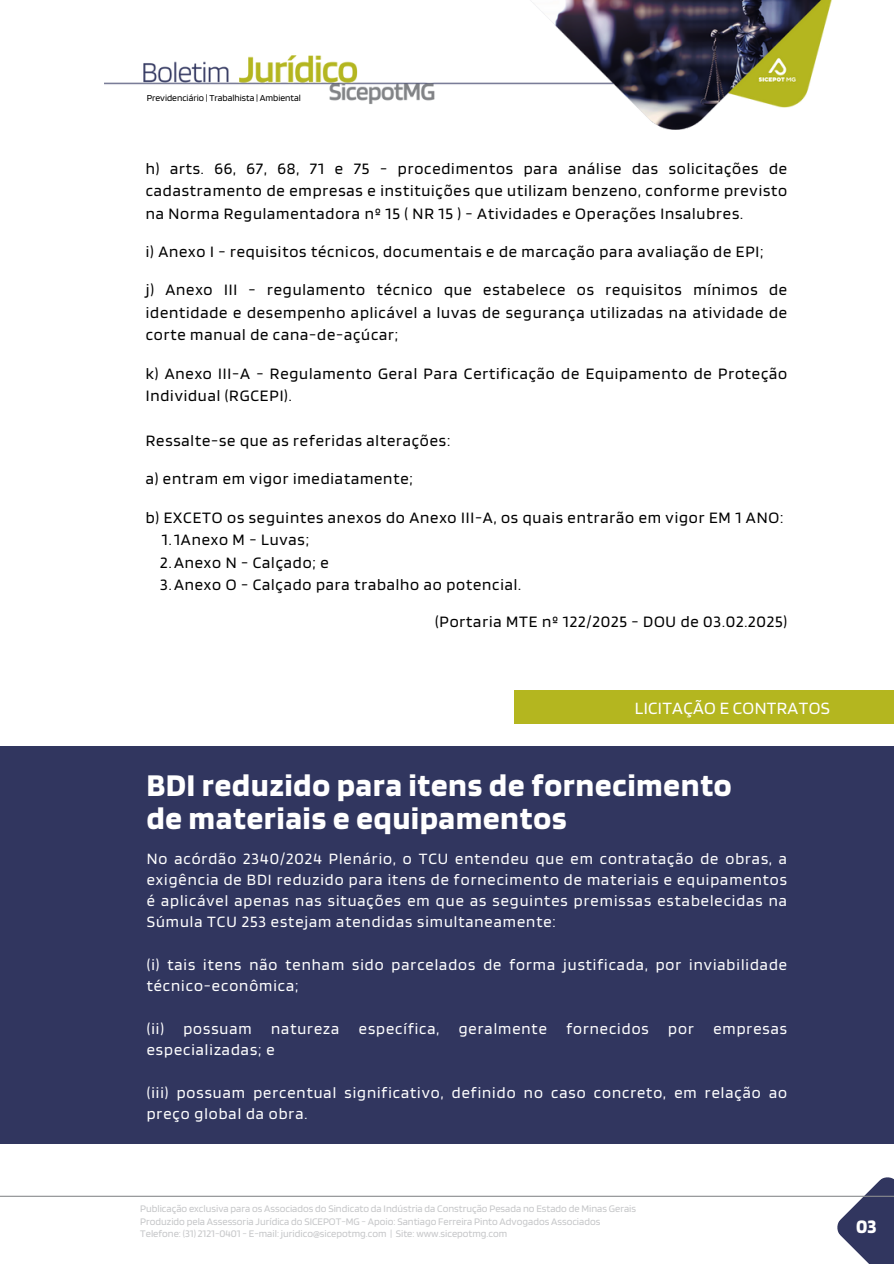
<style>
.page{position:relative;width:894px;height:1264px;background:#fff}
.page>*{position:absolute;margin:0;border:0;box-sizing:border-box;transform-origin:0 0}
.t1{font:700 33px/32.7px "Blinker";letter-spacing:.03em;color:#fff}
.t2{font:700 19.95px "Blinker";color:#fff}
.t3{font:18px "Blinker";letter-spacing:.02em;color:#fff}
.t4{font:16.65px/22.5px "Blinker";letter-spacing:.05em;color:#000;text-align:justify}
.t5{font:16.5px/21.3px "Blinker";letter-spacing:.06em;color:#fff}
.t6{font:10.5px "Blinker";color:#c6c7c9}
.t7{font:9.6px "Blinker";color:#000}
</style>
<div class="page">
<img style="left:105px;top:0;width:727px;height:129px">
<svg style="left:835px;top:1177px;width:58px;height:86px"></svg>
<hr style="left:0;top:1195px;width:893px;height:1px;background:#8a8c8f">
<div style="left:0;top:745px;width:893px;height:398px;background:#31365f"></div>
<div style="left:514px;top:690px;width:379px;height:34px;background:#b4b61f"></div>
<p class="t7" style="left:147px;top:92px;width:156px">Previdenciário | Trabalhista | Ambiental</p>
<h3 class="t4" style="left:146px;top:156px;width:642px">h) arts. 66, 67, 68, 71 e 75 - procedimentos para análise das solicitações de cadastramento de empresas e instituições que utilizam benzeno, conforme previsto na Norma Regulamentadora nº 15 ( NR 15 ) - Atividades e Operações Insalubres.</h3>
<h3 class="t4" style="left:146px;top:240px;width:619px">i) Anexo I - requisitos técnicos, documentais e de marcação para avaliação de EPI;</h3>
<h3 class="t4" style="left:146px;top:278px;width:642px">j) Anexo III - regulamento técnico que estabelece os requisitos mínimos de identidade e desempenho aplicável a luvas de segurança utilizadas na atividade de corte manual de cana-de-açúcar;</h3>
<h3 class="t4" style="left:146px;top:361px;width:642px">k) Anexo III-A - Regulamento Geral Para Certificação de Equipamento de Proteção<br>Individual (RGCEPI).</h3>
<p class="t4" style="left:146px;top:429px;width:306px">Ressalte-se que as referidas alterações:</p>
<p class="t4" style="left:146px;top:467px;width:268px">a) entram em vigor imediatamente;</p>
<p class="t4" style="left:146px;top:505px;width:638px">b) EXCETO os seguintes anexos do Anexo III-A, os quais entrarão em vigor EM 1 ANO:</p>
<h3 class="t4" style="left:162px;top:528px;width:149px">1.1Anexo M - Luvas;</h3>
<h2 class="t4" style="left:160px;top:550px;width:170px">2.Anexo N - Calçado; e</h2>
<h1 class="t4" style="left:160px;top:573px;width:362px">3.Anexo O - Calçado para trabalho ao potencial.</h1>
<h3 class="t4" style="left:435px;top:610px;width:353px">(Portaria MTE nº 122/2025 - DOU de 03.02.2025)</h3>
<p class="t3" style="left:634px;top:696px;width:196px">LICITAÇÃO E CONTRATOS</p>
<p class="t1" style="left:147px;top:767px;width:586px">BDI reduzido para itens de fornecimento de materiais e equipamentos</p>
<h3 class="t5" style="left:147px;top:847px;width:641px;text-align:justify">No acórdão 2340/2024 Plenário, o TCU entendeu que em contratação de obras, a exigência de BDI reduzido para itens de fornecimento de materiais e equipamentos é aplicável apenas nas situações em que as seguintes premissas estabelecidas na Súmula TCU 253 estejam atendidas simultaneamente:</h3>
<h3 class="t5" style="left:147px;top:953px;width:641px">(i) tais itens não tenham sido parcelados de forma justificada, por inviabilidade técnico-econômica;</h3>
<h3 class="t5" style="left:147px;top:1017px;width:641px">(ii) possuam natureza específica, geralmente fornecidos por empresas especializadas; e</h3>
<p class="t5" style="left:147px;top:1081px;width:641px">(iii) possuam percentual significativo, definido no caso concreto, em relação ao preço global da obra.</p>
<p class="t6" style="left:140px;top:1202px;width:497px">Publicação exclusiva para os Associados do Sindicato da Indústria da Construção Pesada no Estado de Minas Gerais</p>
<h3 class="t6" style="left:140px;top:1214px;width:461px">Produzido pela Assessoria Jurídica do SICEPOT-MG - Apoio: Santiago Ferreira Pinto Advogados Associados</h3>
<h3 class="t6" style="left:140px;top:1226px;width:368px">Telefone: (31) 2121-0401 - E-mail: juridico@sicepotmg.com | Site: www.sicepotmg.com</h3>
<h3 class="t2" style="left:855px;top:1213px;width:22px">03</h3>
</div>
